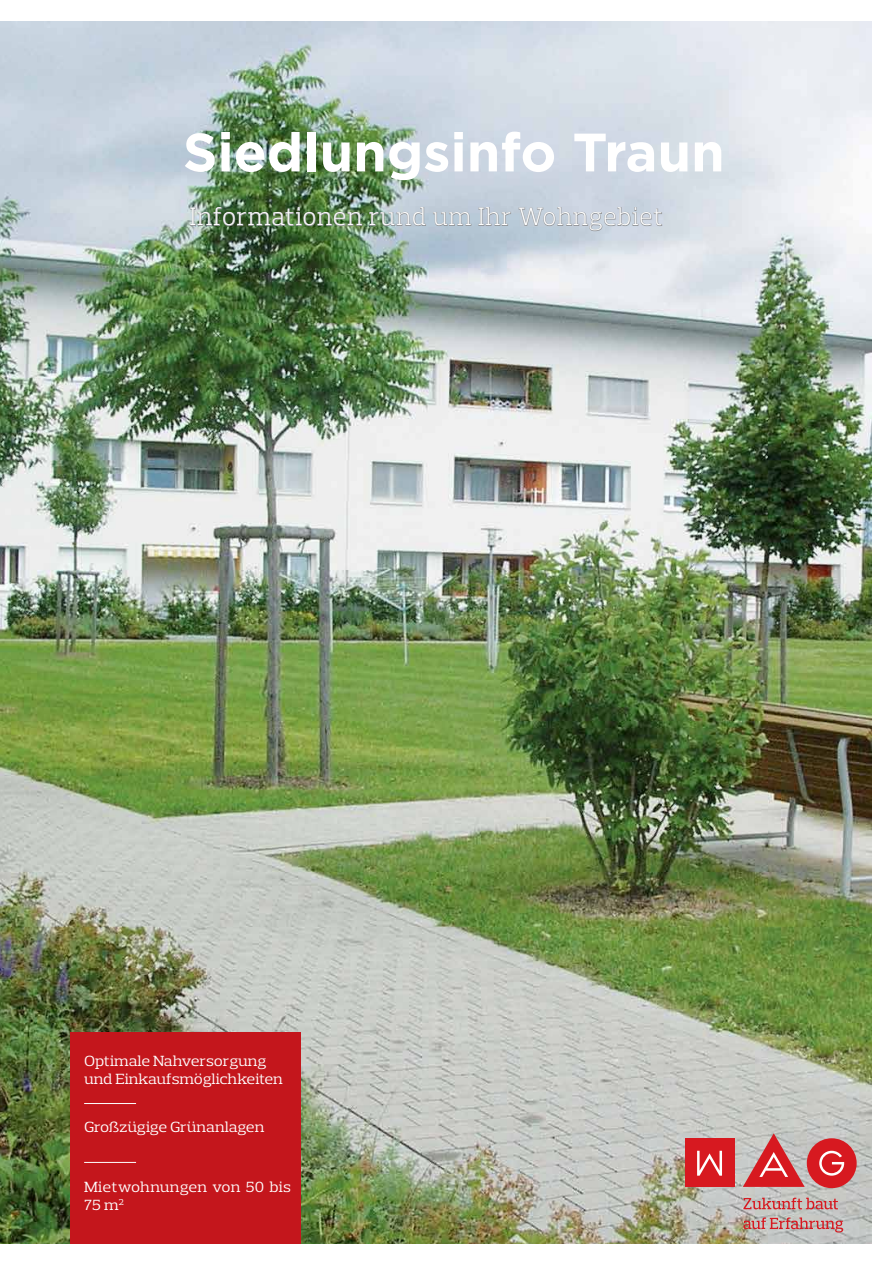
<style>
.page{position:relative;width:893px;height:1263px;background:#fff}
.page>*{position:absolute;margin:0;border:0;box-sizing:border-box;transform-origin:0 0}
.t1{font:700 54px "Gotham";color:#fff}
.t2{font:300 25.5px "Prelo Slab";letter-spacing:.03em;color:#fff}
.t3{font:15px/18px "Prelo Slab";color:#fff;scale:1.1 1}
</style>
<div class="page">
<img style="left:0;top:21px;width:872px;height:1223px">
<div style="left:70px;top:1032px;width:230px;height:212px;background:#c4161c"></div>
<div style="left:685px;top:1138px;width:49px;height:49px;background:#d71920"></div>
<svg style="left:697px;top:1151px;width:25px;height:25px"></svg>
<svg style="left:743px;top:1133px;width:62px;height:54px;background:#ce7b7d"></svg>
<div style="left:807px;top:1138px;width:50px;height:50px;background:#d71920;border-radius:50%"></div>
<svg style="left:819px;top:1151px;width:25px;height:25px"></svg>
<svg style="left:743px;top:1198px;width:95px;height:11px"></svg>
<svg style="left:743px;top:1217px;width:100px;height:15px"></svg>
<svg style="left:190px;top:207px;width:173px;height:19px;background:#617c5b"></svg>
<svg style="left:369px;top:207px;width:57px;height:19px"></svg>
<svg style="left:433px;top:212px;width:39px;height:14px"></svg>
<svg style="left:478px;top:207px;width:33px;height:19px"></svg>
<svg style="left:518px;top:207px;width:144px;height:24px;background:#b9c2cc"></svg>
<hr style="left:84px;top:1103px;width:52px;height:1px;background:#fff">
<hr style="left:84px;top:1162px;width:52px;height:1px;background:#fff">
<h1 class="t1" style="left:183px;top:121px;width:543px">Siedlungsinfo Traun</h1>
<h2 class="t2" style="left:190px;top:201px;width:475px">Informationen rund um Ihr Wohngebiet</h2>
<p class="t3" style="left:84px;top:1052px;width:182px">Optimale Nahversorgung und Einkaufsmöglichkeiten</p>
<p class="t3" style="left:84px;top:1118px;width:165px">Großzügige Grünanlagen</p>
<p class="t3" style="left:84px;top:1178px;width:190px">Mietwohnungen von 50 bis<br>75 m<sup>2</sup></p>
</div>
